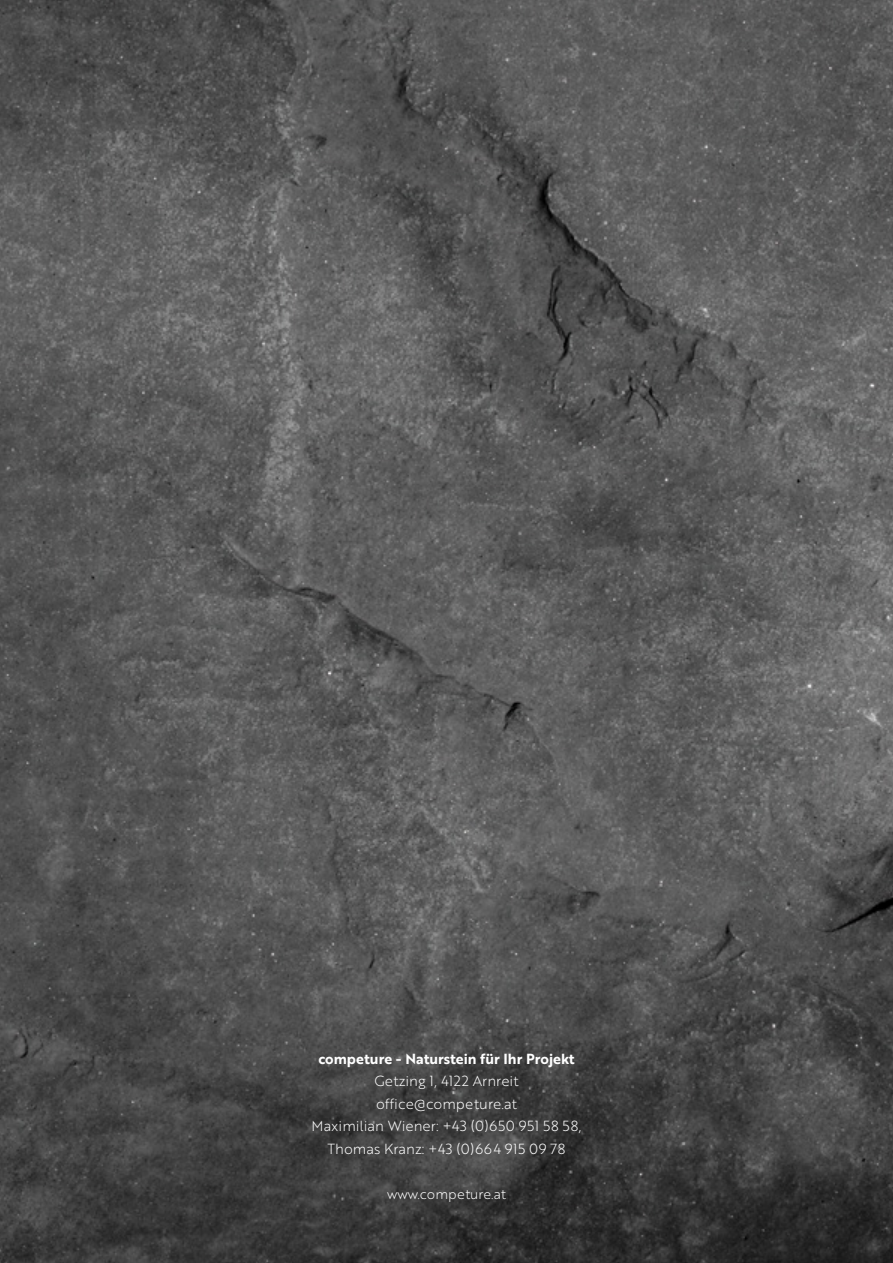
<style>
.page{position:relative;width:893px;height:1263px;background:#fff}
.page>*{position:absolute;margin:0;border:0;box-sizing:border-box;transform-origin:0 0}
.t1{font:14.25px/22.5px "Brother 1816 Light";color:#fff;text-align:center}
.t2{font:14.25px "Brother 1816 Bold";color:#fff}
.t3{font:13.5px "Brother 1816 Light";color:#fff}
</style>
<div class="page">
<img style="left:0;top:0;width:893px;height:1263px">
<p class="t2" style="left:318px;top:1053px;width:258px">competure - Naturstein für Ihr Projekt</p>
<p class="t1" style="left:312px;top:1071px;width:271px">Getzing 1, 4122 Arnreit office@competure.at<br>Maximilian Wiener: +43 (0)650 951 58 58,<br>Thomas Kranz: +43 (0)664 915 09 78</p>
<p class="t3" style="left:387px;top:1188px;width:120px">www.competure.at</p>
</div>
